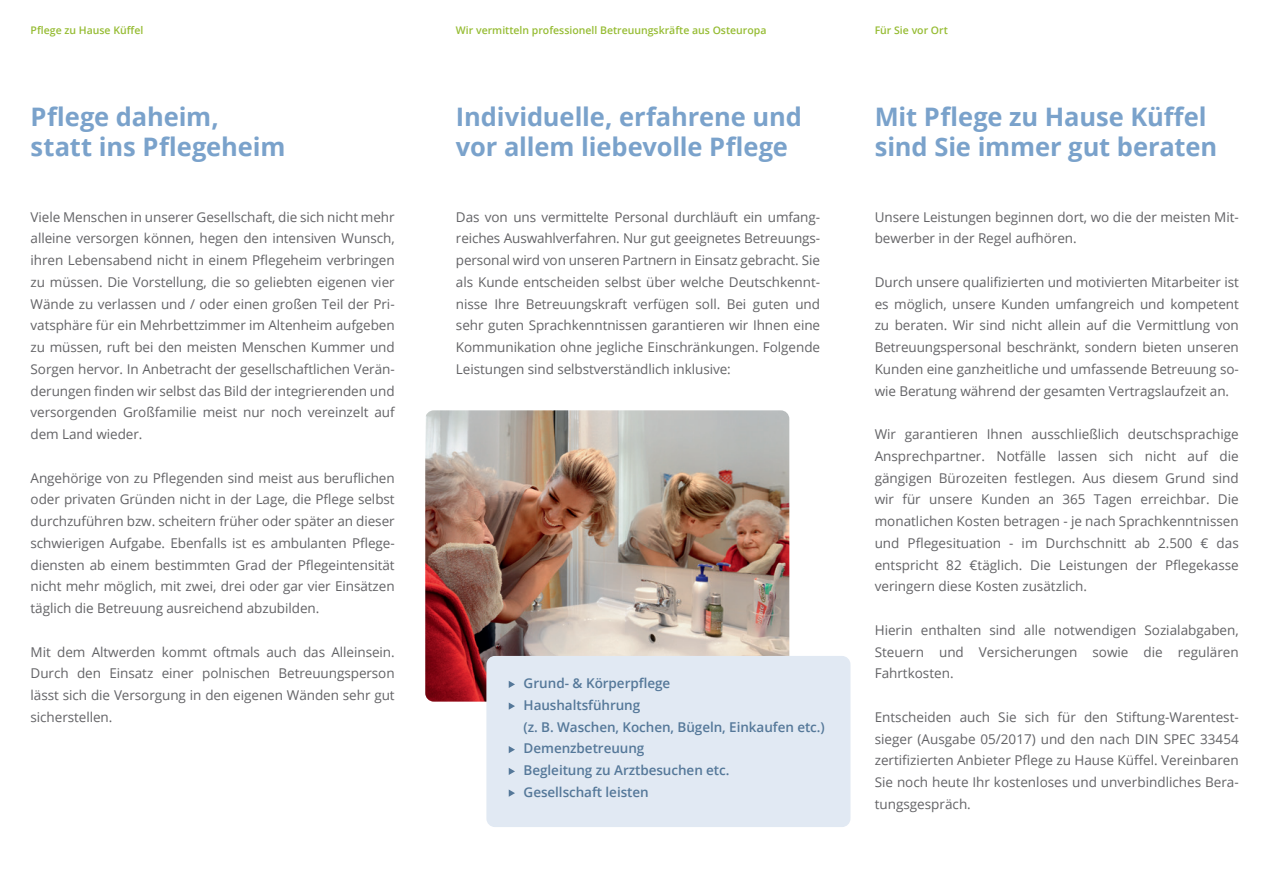
<style>
.page{position:relative;width:1263px;height:893px;background:#fff}
.page>*{position:absolute;margin:0;border:0;box-sizing:border-box;transform-origin:0 0}
.t1{font:700 25.5px/30.6px "Open Sans";letter-spacing:-.005em;color:#7aa2cb}
.t2{font:13.5px/21.8px "Open Sans";letter-spacing:-.005em;color:#636366;text-align:justify}
.t3{font:600 13.5px/21.8px "Open Sans";letter-spacing:-.005em;color:#557899}
.t4{font:600 10.5px "Open Sans";color:#96bc33}
</style>
<div class="page">
<img style="left:425px;top:410px;width:364px;height:292px">
<div style="left:486px;top:656px;width:364px;height:171px;background:#e1e9f3;border-radius:9px"></div>
<svg style="left:509px;top:681px;width:6px;height:7px"></svg>
<svg style="left:509px;top:702px;width:6px;height:8px"></svg>
<svg style="left:509px;top:746px;width:6px;height:7px"></svg>
<svg style="left:509px;top:768px;width:6px;height:7px"></svg>
<svg style="left:509px;top:789px;width:6px;height:8px"></svg>
<p class="t4" style="left:31px;top:23px;width:114px">Pflege zu Hause Küffel</p>
<p class="t4" style="left:456px;top:23px;width:312px">Wir vermitteln professionell Betreuungskräfte aus Osteuropa</p>
<h1 class="t1" style="left:31px;top:101px;width:256px">Pflege daheim, statt ins Pflegeheim</h1>
<p class="t2" style="left:31px;top:206px;width:366px">Viele Menschen in unserer Gesellschaft, die sich nicht mehr alleine versorgen können, hegen den intensiven Wunsch, ihren Lebensabend nicht in einem Pflegeheim verbringen zu müssen. Die Vorstellung, die so geliebten eigenen vier Wände zu verlassen und / oder einen großen Teil der Pri&shy;vatsphäre für ein Mehrbettzimmer im Altenheim aufgeben zu müssen, ruft bei den meisten Menschen Kummer und Sorgen hervor. In Anbetracht der gesellschaftlichen Verän&shy;derungen finden wir selbst das Bild der integrierenden und versorgenden Großfamilie meist nur noch vereinzelt auf dem Land wieder.</p>
<p class="t2" style="left:31px;top:467px;width:366px">Angehörige von zu Pflegenden sind meist aus beruflichen oder privaten Gründen nicht in der Lage, die Pflege selbst durchzuführen bzw. scheitern früher oder später an dieser schwierigen Aufgabe. Ebenfalls ist es ambulanten Pflege&shy;diensten ab einem bestimmten Grad der Pflegeintensität nicht mehr möglich, mit zwei, drei oder gar vier Einsätzen täglich die Betreuung ausreichend abzubilden.</p>
<p class="t2" style="left:31px;top:641px;width:366px">Mit dem Altwerden kommt oftmals auch das Alleinsein.<br>Durch den Einsatz einer polnischen Betreuungsperson lässt sich die Versorgung in den eigenen Wänden sehr gut sicherstellen.</p>
<h1 class="t1" style="left:456px;top:101px;width:347px">Individuelle, erfahrene und vor allem liebevolle Pflege</h1>
<p class="t2" style="left:456px;top:206px;width:366px">Das von uns vermittelte Personal durchläuft ein umfang&shy;reiches Auswahlverfahren. Nur gut geeignetes Betreuungs&shy;personal wird von unseren Partnern in Einsatz gebracht. Sie als Kunde entscheiden selbst über welche Deutschkennt&shy;nisse Ihre Betreuungskraft verfügen soll. Bei guten und sehr guten Sprachkenntnissen garantieren wir Ihnen eine Kommunikation ohne jegliche Einschränkungen. Folgende Leistungen sind selbstverständlich inklusive:</p>
<p class="t3" style="left:524px;top:672px;width:303px">Grund- &amp; Körperpflege<br>Haushaltsführung<br>(z. B. Waschen, Kochen, Bügeln, Einkaufen etc.)<br>Demenzbetreuung<br>Begleitung zu Arztbesuchen etc.<br>Gesellschaft leisten</p>
<p class="t4" style="left:875px;top:23px;width:75px">Für Sie vor Ort</p>
<h1 class="t1" style="left:875px;top:101px;width:344px">Mit Pflege zu Hause Küffel sind Sie immer gut beraten</h1>
<p class="t2" style="left:875px;top:206px;width:366px">Unsere Leistungen beginnen dort, wo die der meisten Mit&shy;bewerber in der Regel aufhören.</p>
<p class="t2" style="left:875px;top:271px;width:366px">Durch unsere qualifizierten und motivierten Mitarbeiter ist es möglich, unsere Kunden umfangreich und kompetent zu beraten. Wir sind nicht allein auf die Vermittlung von Betreuungspersonal beschränkt, sondern bieten unseren Kunden eine ganzheitliche und umfassende Betreuung so&shy;wie Beratung während der gesamten Vertragslaufzeit an.</p>
<p class="t2" style="left:875px;top:423px;width:366px">Wir garantieren Ihnen ausschließlich deutschsprachige Ansprechpartner. Notfälle lassen sich nicht auf die gängigen Bürozeiten festlegen. Aus diesem Grund sind wir für unsere Kunden an 365 Tagen erreichbar. Die monatlichen Kosten betragen - je nach Sprachkenntnissen und Pflegesituation - im Durchschnitt ab 2.500 € das entspricht 82 €täglich. Die Leistungen der Pflegekasse veringern diese Kosten zusätzlich.</p>
<p class="t2" style="left:875px;top:619px;width:366px">Hierin enthalten sind alle notwendigen Sozialabgaben, Steuern und Versicherungen sowie die regulären Fahrtkosten.</p>
<p class="t2" style="left:875px;top:706px;width:366px">Entscheiden auch Sie sich für den Stiftung-Warentest&shy;sieger (Ausgabe 05/2017) und den nach DIN SPEC 33454 zertifizierten Anbieter Pflege zu Hause Küffel. Vereinbaren Sie noch heute Ihr kostenloses und unverbindliches Bera&shy;tungsgespräch.</p>
</div>
